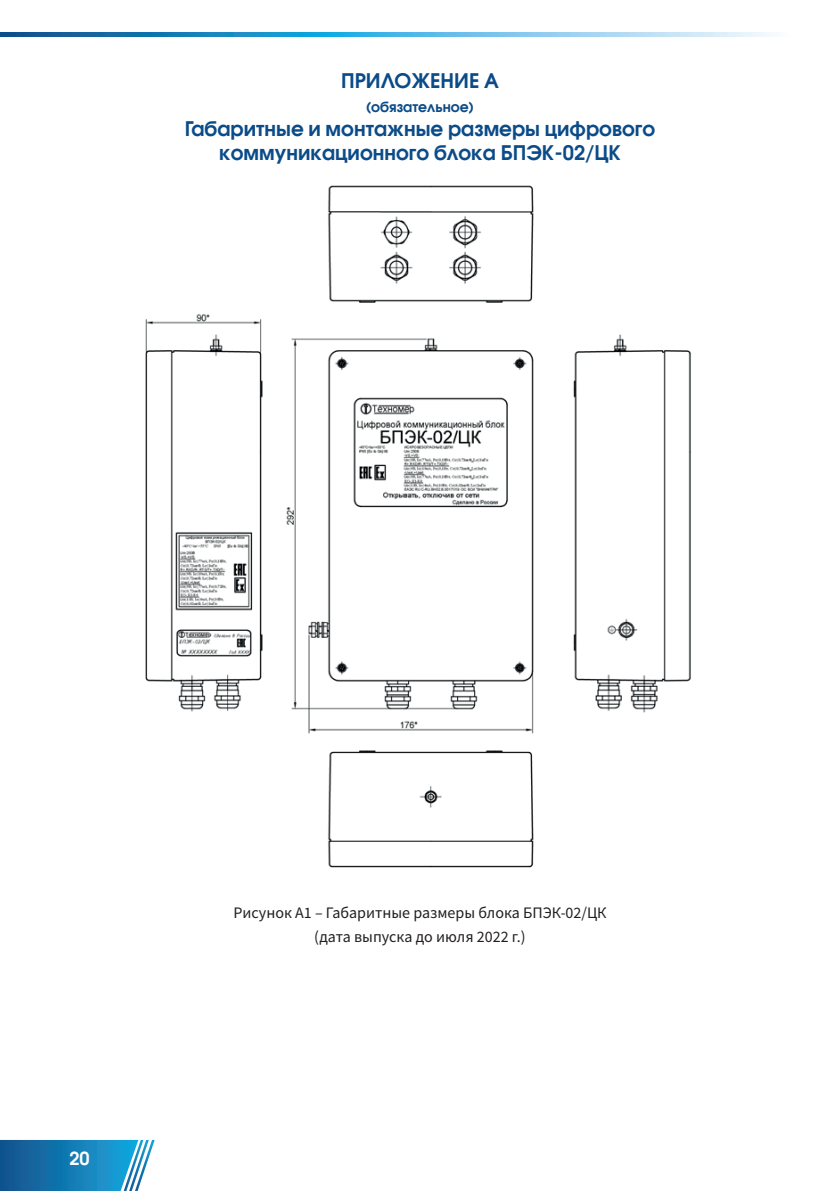
<style>
.page{position:relative;width:840px;height:1191px;background:#fff}
.page>*{position:absolute;margin:0;border:0;box-sizing:border-box;transform-origin:0 0}
.t1{font:600 20px/24px "Avant Garde Gothic C";color:#0b4b88;text-align:center}
.t2{font:700 18px "Avant Garde Gothic C";color:#fff}
.t3{font:16px/24px "Source Sans Variable";letter-spacing:.015em;color:#231f20;text-align:center}
.t4{font:600 14px "Avant Garde Gothic C";color:#0b4b88}
</style>
<div class="page">
<svg style="left:0;top:1140px;width:154px;height:51px"></svg>
<svg style="left:0;top:33px;width:774px;height:4px"></svg>
<img style="left:145px;top:185px;width:546px;height:683px">
<p class="t1" style="left:341px;top:68px;width:159px">ПРИЛОЖЕНИЕ А</p>
<p class="t4" style="left:365px;top:98px;width:110px">(обязательное)</p>
<p class="t1" style="left:184px;top:116px;width:472px">Габаритные и монтажные размеры цифрового коммуникационного блока БПЭК-02/ЦК</p>
<p class="t2" style="left:69px;top:1147px;width:22px">20</p>
<p class="t3" style="left:233px;top:901px;width:374px">Рисунок А1 – Габаритные размеры блока БПЭК-02/ЦК (дата выпуска до июля 2022 г.)</p>
</div>
